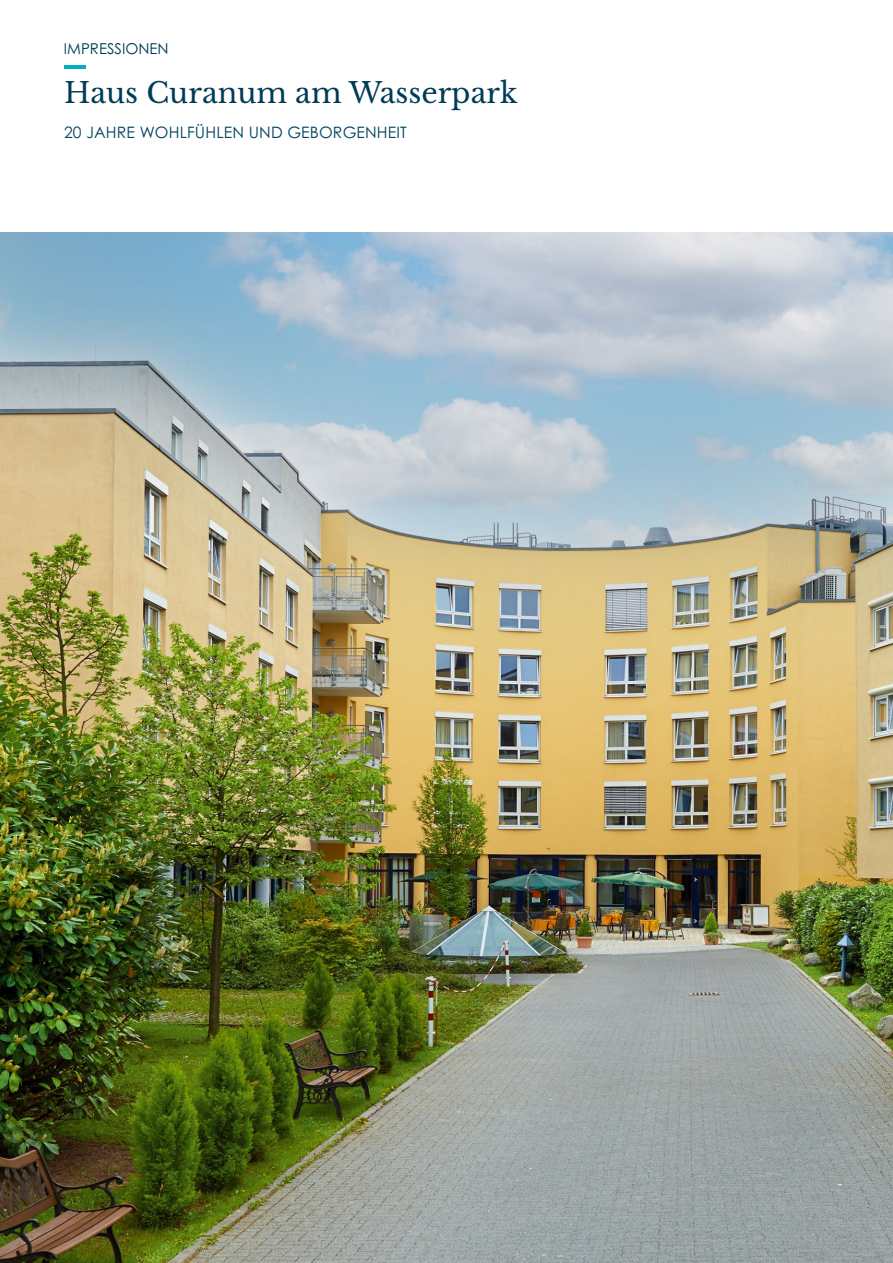
<style>
.page{position:relative;width:893px;height:1263px;background:#fff}
.page>*{position:absolute;margin:0;border:0;box-sizing:border-box;transform-origin:0 0}
.t1{font:28.5px "Libre Baskerville";color:#003b57}
.t2{font:15.75px "Century Gothic Pro";letter-spacing:.01em;color:#004460}
.t3{font:15px "Century Gothic Pro";color:#003b57}
</style>
<div class="page">
<hr style="left:64px;top:65px;width:22px;height:4px;background:#00aec2">
<img style="left:0;top:232px;width:893px;height:1031px">
<p class="t3" style="left:64px;top:39px;width:106px">IMPRESSIONEN</p>
<h1 class="t1" style="left:64px;top:75px;width:455px">Haus Curanum am Wasserpark</h1>
<p class="t2" style="left:64px;top:123px;width:344px">20 JAHRE WOHLFÜHLEN UND GEBORGENHEIT</p>
</div>
